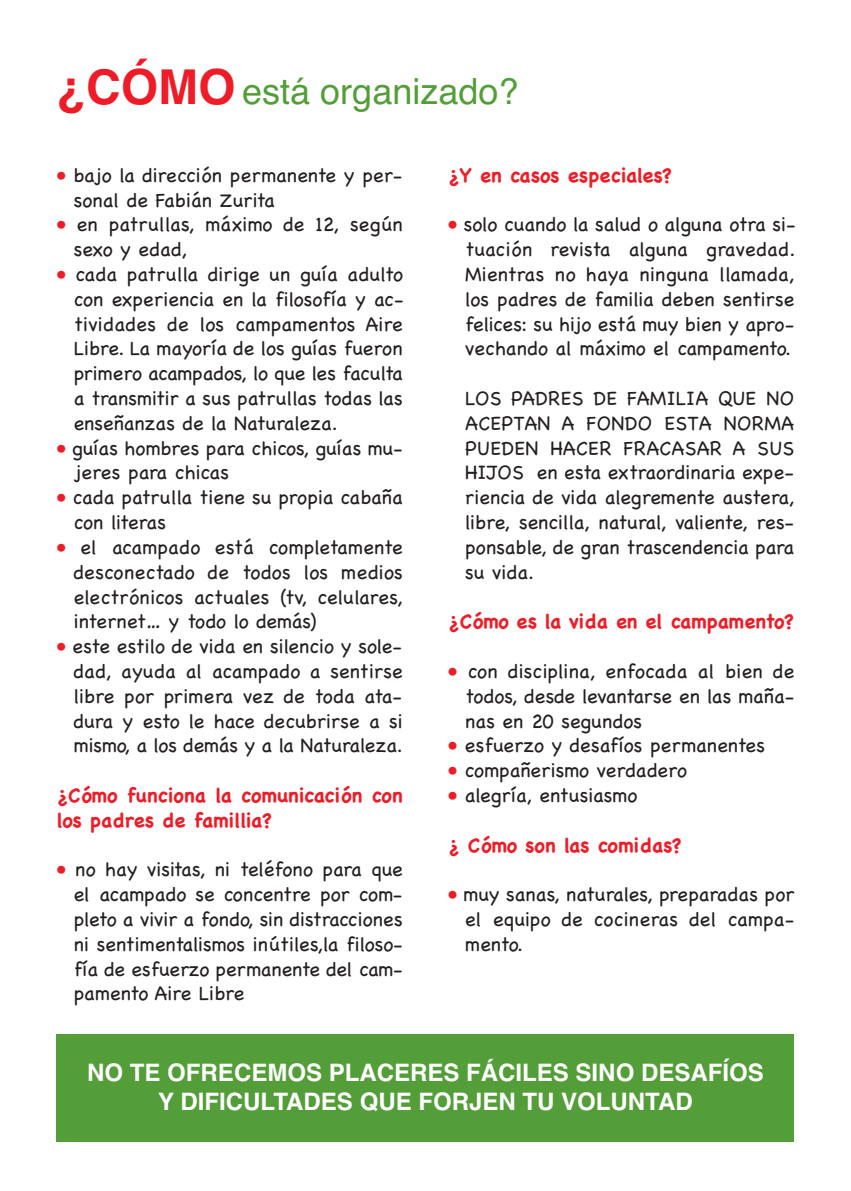
<style>
.page{position:relative;width:851px;height:1191px;background:#fff}
.page>*{position:absolute;margin:0;border:0;box-sizing:border-box;transform-origin:0 0}
.t1{font:36px "Helvetica";color:#539e38}
.t2{font:700 24px/28.8px "Helvetica";color:#fff;text-align:center}
.t3{font:20px/24.8px "Chalkboard";color:#231f20;text-align:justify}
.t4{font:700 20px/24.8px "Chalkboard";color:#ee1c27}
.s1{font-weight:700;font-size:48px;color:#ee1c27}
.s2{color:#ee1c27}
</style>
<div class="page">
<div style="left:57px;top:1034px;width:737px;height:108px;background:#539e38"></div>
<h1 class="t1" style="left:57px;top:71px;width:463px"><span class="s1">¿CÓMO</span> está organizado?</h1>
<p class="t3" style="left:74px;top:163px;width:330px;text-indent:-17px"><span class="s2">•</span> bajo la dirección permanente y per&shy;sonal de Fabián Zurita</p>
<p class="t3" style="left:74px;top:213px;width:330px;text-indent:-17px"><span class="s2">•</span> en patrullas, máximo de 12, según sexo y edad,</p>
<p class="t3" style="left:74px;top:262px;width:331px;text-indent:-17px"><span class="s2">•</span> cada patrulla dirige un guía adulto con experiencia en la filosofía y ac&shy;tividades de los campamentos Aire Libre. La mayoría de los guías fueron primero acampados, lo que les faculta a transmitir a sus patrullas todas las enseñanzas de la Naturaleza.</p>
<p class="t3" style="left:74px;top:436px;width:330px;text-indent:-17px"><span class="s2">•</span> guías hombres para chicos, guías mu&shy;jeres para chicas</p>
<p class="t3" style="left:74px;top:485px;width:330px;text-indent:-17px"><span class="s2">•</span> cada patrulla tiene su propia cabaña con literas</p>
<p class="t3" style="left:74px;top:535px;width:330px;text-indent:-17px"><span class="s2">•</span> el acampado está completamente desconectado de todos los medios electrónicos actuales (tv, celulares, internet… y todo lo demás)</p>
<p class="t3" style="left:74px;top:634px;width:330px;text-indent:-17px"><span class="s2">•</span> este estilo de vida en silencio y sole&shy;dad, ayuda al acampado a sen tirse libre por primera vez de toda ata&shy;dura y esto le hace decubrirse a si mismo, a los demás y a la Naturaleza.</p>
<p class="t4" style="left:57px;top:782px;width:347px">¿Cómo funciona la comunicación con los padres de famillia?</p>
<p class="t3" style="left:74px;top:857px;width:330px;text-indent:-17px"><span class="s2">•</span> no hay visitas, ni teléfono para que el acampado se concentre por com&shy;pleto a vivir a fondo, sin distracciones ni sentimentalismos inútiles,la filoso - fía de esfuerzo permanente del cam - pa mento Aire Libre</p>
<p class="t4" style="left:448px;top:162px;width:225px">¿Y en casos especiales?</p>
<p class="t3" style="left:465px;top:213px;width:332px;text-indent:-17px"><span class="s2">•</span> solo cuando la salud o alguna otra si&shy;tuación revista alguna gravedad.<br>Mientras no haya ninguna llamada, los padres de familia deben sentirse felices: su hijo está muy bien y apro - vechando al máximo el campa mento.</p>
<p class="t3" style="left:465px;top:386px;width:330px">LOS PADRES DE FAMILIA QUE NO ACEPTAN A FONDO ESTA NORMA PUEDEN HACER FRACASAR A SUS HIJOS en esta extraordinaria expe - riencia de vida alegremente austera, libre, sencilla, natural, valiente, res - pon sable, de gran trascendencia para su vida.</p>
<p class="t4" style="left:448px;top:609px;width:347px">¿Cómo es la vida en el campamento?</p>
<p class="t3" style="left:465px;top:659px;width:330px;text-indent:-17px"><span class="s2">•</span> con disciplina, enfocada al bien de todos, desde levantarse en las maña - nas en 20 segundos</p>
<p class="t3" style="left:448px;top:733px;width:318px"><span class="s2">•</span> esfuerzo y desafíos permanentes</p>
<p class="t3" style="left:448px;top:758px;width:240px"><span class="s2">•</span> compañerismo verdadero</p>
<p class="t3" style="left:448px;top:783px;width:190px"><span class="s2">•</span> alegría, entusiasmo</p>
<p class="t4" style="left:448px;top:832px;width:235px">¿ Cómo son las comidas?</p>
<p class="t3" style="left:465px;top:882px;width:330px;text-indent:-17px"><span class="s2">•</span> muy sanas, naturales, preparadas por el equipo de cocineras del campa - mento.</p>
<p class="t2" style="left:87px;top:1058px;width:678px">NO TE OFRECEMOS PLACERES FÁCILES SINO DESAFÍOS<br>Y DIFICULTADES QUE FORJEN TU VOLUNTAD</p>
</div>
